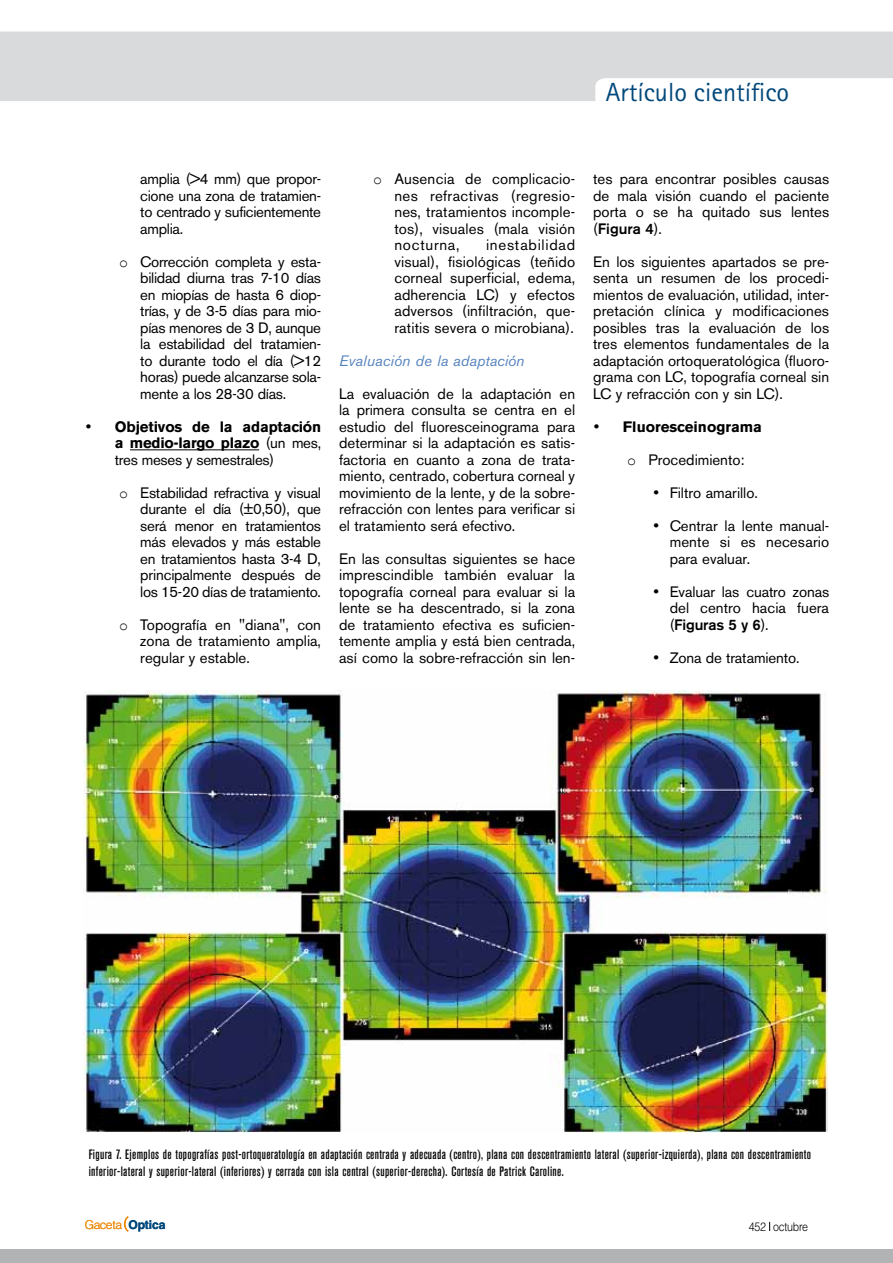
<style>
.page{position:relative;width:893px;height:1263px;background:#fff}
.page>*{position:absolute;margin:0;border:0;box-sizing:border-box;transform-origin:0 0}
.t1{font:26.25px "Rotis Sans Serif";color:#00487b}
.t2{font:15px/16.5px "Akzidenz Grotesk BE";color:#000;text-align:justify}
.t3{font:700 15px/16.5px "Akzidenz Grotesk BE";letter-spacing:-.01em;color:#000;text-align:justify}
.t4{font:italic 15px "Akzidenz Grotesk BE";letter-spacing:.01em;color:#5683be}
.t5{font:500 condensed 13.5px/16.5px "Akzidenz Grotesk BE";letter-spacing:.025em;color:#000}
.t6{font:300 12.15px "Helvetica LT Std";letter-spacing:-.05em;color:#ed8500}
.t7{font:300 12.15px "Helvetica LT Std";letter-spacing:-.025em;color:#000;scale:.88 1}
.s1{font-family:"Courier New"}
.s2{font-weight:400}
.s3{font-weight:500}
.s4{font-family:"Helvetica";font-weight:700;color:#00487b}
.s5{font-weight:900;color:#fff}
</style>
<div class="page">
<div style="left:0;top:1249px;width:893px;height:14px;background:#b1b3b4"></div>
<hr style="left:130px;top:449px;width:129px;height:1px;background:#000">
<div style="left:0;top:32px;width:893px;height:69px;background:#d9dadb"></div>
<img style="left:83px;top:691px;width:744px;height:441px">
<svg style="left:595px;top:78px;width:298px;height:23px"></svg>
<svg style="left:124px;top:1216px;width:5px;height:16px"></svg>
<h1 class="t1" style="left:606px;top:77px;width:185px">Artículo científico</h1>
<p class="t2" style="left:140px;top:171px;width:182px">amplia (&gt;4 mm) que propor&shy;cione una zona de tratamien&shy;to centrado y suficientemente amplia.</p>
<p class="t2" style="left:140px;top:253px;width:182px;text-indent:-21px"><span class="s1">o</span> Corrección completa y esta&shy;bilidad diurna tras 7-10 días en miopías de hasta 6 diop&shy;trías, y de 3-5 días para mio&shy;pías menores de 3 D, aunque la estabilidad del tratamien&shy;to durante todo el día (&gt;12 horas) puede alcanzarse sola&shy;mente a los 28-30 días.</p>
<p class="t3" style="left:115px;top:418px;width:208px;text-indent:-30px">• Objetivos de la adaptación a medio-largo plazo <span class="s2">(un mes, tres meses y semestrales)</span></p>
<p class="t2" style="left:140px;top:484px;width:182px;text-indent:-21px"><span class="s1">o</span> Estabilidad refractiva y visual durante el día (±0,50), que será menor en tratamientos más elevados y más estable en tratamientos hasta 3-4 D, principalmente después de los 15-20 días de tratamiento.</p>
<p class="t2" style="left:140px;top:616px;width:182px;text-indent:-21px"><span class="s1">o</span> Topografía en "diana", con zona de tratamiento amplia, regular y estable.</p>
<p class="t2" style="left:394px;top:171px;width:182px;text-indent:-21px"><span class="s1">o</span> Ausencia de complicacio&shy;nes refractivas (regresio&shy;nes, tratamientos incomple&shy;tos), visuales (mala visión nocturna,</p>
<p class="t2" style="left:394px;top:237px;width:182px;text-indent:92px">inestabilidad visual), fisiológicas (teñido corneal superficial, edema, adherencia LC) y efectos adversos (infiltración, que&shy;ratitis severa o microbiana).</p>
<p class="t4" style="left:339px;top:352px;width:187px">Evaluación de la adaptación</p>
<p class="t2" style="left:339px;top:385px;width:238px">La evaluación de la adaptación en la primera consulta se centra en el estudio del fluoresceinograma para determinar si la adaptación es satis&shy;factoria en cuanto a zona de trata&shy;miento, centrado, cobertura corneal y movimiento de la lente, y de la sobre&shy;refracción con lentes para verificar si el tratamiento será efectivo.</p>
<p class="t2" style="left:339px;top:550px;width:238px">En las consultas siguientes se hace imprescindible también evaluar la topografía corneal para evaluar si la lente se ha descentrado, si la zona de tratamiento efectiva es suficien&shy;temente amplia y está bien centrada, así como la sobre-refracción sin len-</p>
<p class="t2" style="left:593px;top:171px;width:238px">tes para encontrar posibles causas de mala visión cuando el paciente porta o se ha quitado sus lentes (<span class="s3">Figura 4</span>).</p>
<p class="t2" style="left:593px;top:253px;width:238px">En los siguientes apartados se pre&shy;senta un resumen de los procedi&shy;mientos de evaluación, utilidad, inter&shy;pretación clínica y modificaciones posibles tras la evaluación de los tres elementos fundamentales de la adaptación ortoqueratológica (fluoro&shy;grama con LC, topografía corneal sin LC y refracción con y sin LC).</p>
<p class="t3" style="left:593px;top:418px;width:170px">• Fluoresceinograma</p>
<p class="t2" style="left:627px;top:451px;width:119px"><span class="s1">o</span> Procedimiento:</p>
<p class="t2" style="left:653px;top:484px;width:107px">• Filtro amarillo.</p>
<p class="t2" style="left:670px;top:517px;width:161px;text-indent:-17px">• Centrar la lente manual&shy;mente si es necesario para evaluar.</p>
<p class="t2" style="left:670px;top:583px;width:161px;text-indent:-17px">• Evaluar las cuatro zonas del centro hacia fuera (<span class="s3">Figuras 5 y 6</span>).</p>
<p class="t2" style="left:653px;top:649px;width:148px">• Zona de tratamiento.</p>
<p class="t5" style="left:89px;top:1147px;width:724px">Figura 7. Ejemplos de topografías post-ortoqueratología en adaptación centrada y adecuada (centro), plana con descentramiento lateral (superior-izquierda), plana con descentramiento inferior-lateral y superior-lateral (inferiores) y cerrada con isla central (superior-derecha). Cortesía de Patrick Caroline.</p>
<p class="t6" style="left:85px;top:1217px;width:82px">Gaceta <span class="s4">Optica</span></p>
<p class="t7" style="left:749px;top:1219px;width:93px">452 octubre <span class="s5">37</span></p>
</div>
